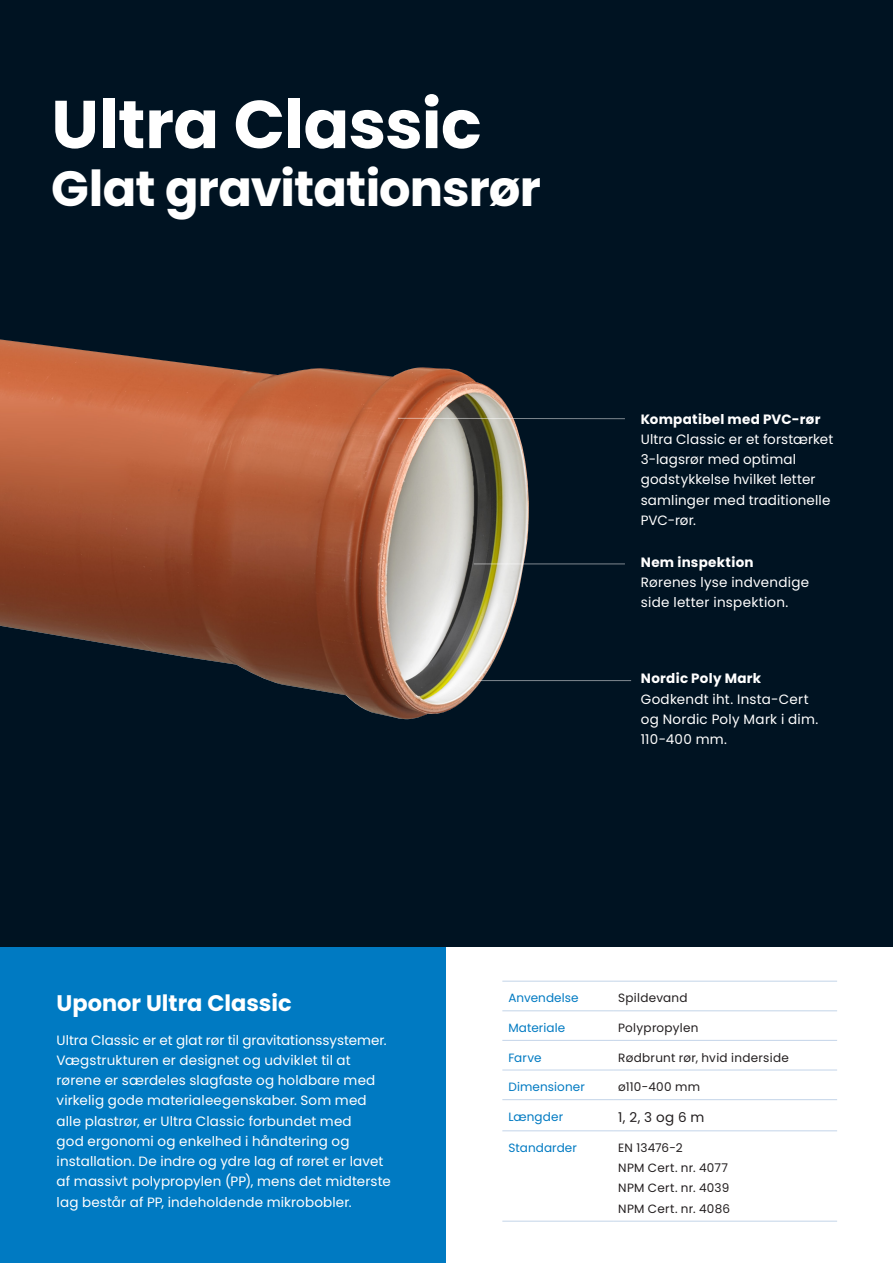
<style>
.page{position:relative;width:893px;height:1263px;background:#fff}
.page>*{position:absolute;margin:0;border:0;box-sizing:border-box;transform-origin:0 0}
.Large_Header_-_45pt{font:700 67.5px "Poppins";letter-spacing:-.01em;color:#fff}
.Large_Header_-_45pt-2{font:700 49.5px "Poppins";letter-spacing:-.02em;color:#fff}
.Subhead_-_15pt{font:700 22.5px "Poppins";color:#fff}
.Body_Copy_-_9pt{font:13.5px/20.2px "Poppins";letter-spacing:.01em;color:#fff}
.Body_text_2{font:13.5px "Poppins";color:#231f20}
.Body_text_2-2{font:12px/20.2px "Poppins";letter-spacing:.025em;color:#231f20}
.Body_text_2-3{font:12px "Poppins";letter-spacing:.01em;color:#007ac2}
.s1{font-weight:700}
</style>
<div class="page">
<div style="left:0;top:0;width:893px;height:947px;background:#001322"></div>
<img style="left:0;top:339px;width:531px;height:381px">
<div style="left:0;top:947px;width:446px;height:316px;background:#007ac2"></div>
<hr style="left:474px;top:563px;width:151px;height:1px;background:#fff">
<hr style="left:474px;top:680px;width:157px;height:1px;background:#fff">
<hr style="left:398px;top:418px;width:227px;height:1px;background:#fff">
<hr style="left:502px;top:981px;width:112px;height:1px;background:#cad9eb">
<hr style="left:614px;top:981px;width:223px;height:1px;background:#cad9eb">
<hr style="left:502px;top:1010px;width:112px;height:1px;background:#cad9eb">
<hr style="left:614px;top:1010px;width:223px;height:1px;background:#cad9eb">
<hr style="left:502px;top:1040px;width:112px;height:1px;background:#cad9eb">
<hr style="left:614px;top:1040px;width:223px;height:1px;background:#cad9eb">
<hr style="left:502px;top:1069px;width:112px;height:1px;background:#cad9eb">
<hr style="left:614px;top:1069px;width:223px;height:1px;background:#cad9eb">
<hr style="left:502px;top:1099px;width:112px;height:1px;background:#cad9eb">
<hr style="left:614px;top:1099px;width:223px;height:1px;background:#cad9eb">
<hr style="left:502px;top:1130px;width:112px;height:1px;background:#cad9eb">
<hr style="left:614px;top:1130px;width:223px;height:1px;background:#cad9eb">
<hr style="left:502px;top:1220px;width:112px;height:2px;background:#cad9eb">
<hr style="left:614px;top:1220px;width:223px;height:2px;background:#cad9eb">
<p class="Large_Header_-_45pt" style="left:51px;top:85px;width:432px">Ultra Classic</p>
<p class="Large_Header_-_45pt-2" style="left:51px;top:160px;width:491px">Glat gravitationsrør</p>
<p class="Body_Copy_-_9pt" style="left:641px;top:409px;width:194px"><span class="s1">Kompatibel med PVC-rør<br></span>Ultra Classic er et forstærket<br>3-lagsrør med optimal godstykkelse hvilket letter samlinger med traditionelle<br>PVC-rør.</p>
<p class="Body_Copy_-_9pt" style="left:641px;top:552px;width:170px"><span class="s1">Nem inspektion<br></span>Rørenes lyse indvendige side letter inspektion.</p>
<p class="Body_Copy_-_9pt" style="left:641px;top:668px;width:179px"><span class="s1">Nordic Poly Mark<br></span>Godkendt iht. Insta-Cert og Nordic Poly Mark i dim.<br>110-400 mm.</p>
<p class="Subhead_-_15pt" style="left:57px;top:990px;width:237px">Uponor Ultra Classic</p>
<p class="Body_Copy_-_9pt" style="left:57px;top:1030px;width:336px">Ultra Classic er et glat rør til gravitationssystemer.<br>Vægstrukturen er designet og udviklet til at rørene er særdeles slagfaste og holdbare med virkelig gode materialeegenskaber. Som med alle plastrør, er Ultra Classic forbundet med<br>god ergonomi og enkelhed i håndtering og installation. De indre og ydre lag af røret er lavet af massivt polypropylen (PP), mens det midterste lag består af PP, indeholdende mikrobobler.</p>
<p class="Body_text_2-3" style="left:508px;top:991px;width:72px">Anvendelse</p>
<p class="Body_text_2-2" style="left:618px;top:988px;width:71px">Spildevand</p>
<p class="Body_text_2-3" style="left:508px;top:1021px;width:58px">Materiale</p>
<p class="Body_text_2-2" style="left:618px;top:1018px;width:82px">Polypropylen</p>
<p class="Body_text_2-3" style="left:508px;top:1050px;width:35px">Farve</p>
<p class="Body_text_2-2" style="left:618px;top:1047px;width:172px">Rødbrunt rør, hvid inderside</p>
<p class="Body_text_2-3" style="left:508px;top:1080px;width:78px">Dimensioner</p>
<p class="Body_text_2-2" style="left:618px;top:1077px;width:83px">ø110-400 mm</p>
<p class="Body_text_2-3" style="left:508px;top:1109px;width:56px">Længder</p>
<p class="Body_text_2" style="left:618px;top:1110px;width:88px">1, 2, 3 og 6 m</p>
<p class="Body_text_2-3" style="left:508px;top:1141px;width:70px">Standarder</p>
<p class="Body_text_2-2" style="left:618px;top:1138px;width:113px">EN 13476-2<br>NPM Cert. nr. 4077<br>NPM Cert. nr. 4039<br>NPM Cert. nr. 4086</p>
</div>
